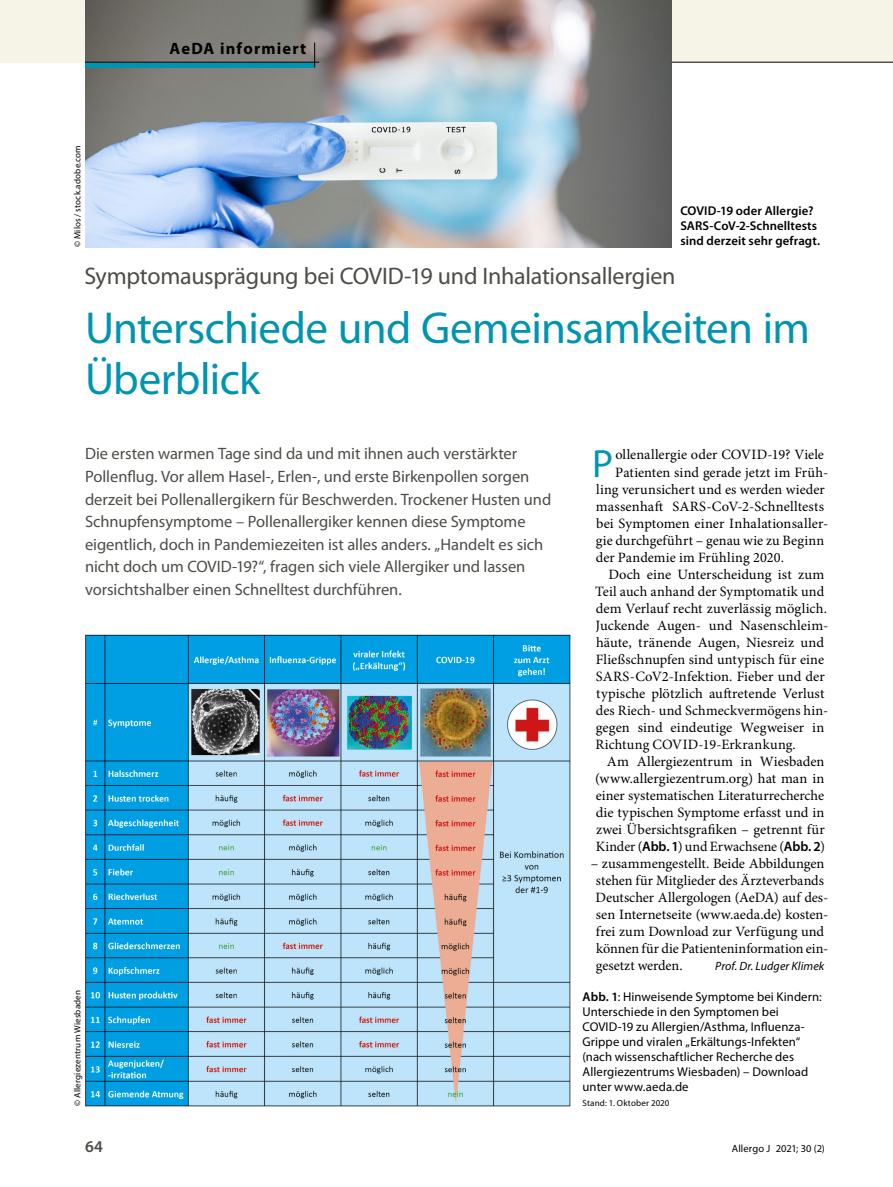
<style>
.page{position:relative;width:893px;height:1187px;background:#fff}
.page>*{position:absolute;margin:0;border:0;box-sizing:border-box;transform-origin:0 0}
.Title_1{font:45px/51px "Myriad Pro";letter-spacing:-.015em;color:#0094b1}
.Para_Initial_2{font:39.45px "Myriad Pro";color:#0094b1}
.SuperTitle_x{font:24px "Myriad Pro";letter-spacing:-.01em;color:#4d4c47}
.Trailer_2-row{font:16.5px/22.5px "Myriad Pro";letter-spacing:-.005em;color:#4d4c47}
.Category_x{font:700 16.5px "Myriad Pro";letter-spacing:.07em;color:#000}
.t1{font:600 16.5px "Myriad Pro";color:#4d4c47}
.Para_Indent{font:14.25px/17px "Minion Pro";color:#000}
.Para_Initial_2-2{font:14.25px "Minion Pro";letter-spacing:.005em;color:#000}
.Image_Caption_x{font:12.75px/15px "Myriad Pro";letter-spacing:.01em;color:#000}
.Image_Caption_x-2{font:600 12.75px/15px "Myriad Pro";letter-spacing:.01em;color:#000}
.Para_Indent-2{font:italic 12px "Myriad Pro";letter-spacing:.01em;color:#000}
.t2{font:10.5px "Myriad Pro";letter-spacing:.01em;color:#000}
.Image_Source_without{font:9px "Myriad Pro";letter-spacing:.02em;color:#000}
.s1{font-family:"Myriad Pro";font-weight:600;font-size:13.8px}
.s2{font-weight:600}
</style>
<div class="page">
<img style="left:85px;top:634px;width:486px;height:473px">
<div style="left:0;top:0;width:893px;height:62px;background:#f6f4e6"></div>
<img style="left:85px;top:0;width:587px;height:247px">
<hr style="left:672px;top:62px;width:221px;height:1px;background:#000">
<div style="left:85px;top:62px;width:230px;height:5px;background:#0094b1"></div>
<hr style="left:85px;top:62px;width:230px;height:1px;background:#000">
<svg style="left:314px;top:43px;width:5px;height:24px"></svg>
<p class="Image_Source_without" style="left:72px;top:247px;width:103px;rotate:-90deg">© Milos / stock.adobe.com</p>
<p class="Category_x" style="left:170px;top:37px;width:138px">AeDA informiert</p>
<p class="Image_Caption_x-2" style="left:680px;top:203px;width:138px">COVID-19 oder Allergie?<br>SARS-CoV-2-Schnelltests</p>
<p class="Image_Caption_x-2" style="left:680px;top:233px;width:141px">sind derzeit sehr gefragt.</p>
<p class="SuperTitle_x" style="left:85px;top:261px;width:593px">Symptomausprägung bei COVID-19 und Inhalationsallergien</p>
<p class="Title_1" style="left:85px;top:302px;width:726px">Unterschiede und Gemeinsamkeiten im<br>Überblick</p>
<p class="Trailer_2-row" style="left:85px;top:442px;width:468px">Die ersten warmen Tage sind da und mit ihnen auch verstärkter Pollenflug. Vor allem Hasel-, Erlen-, und erste Birkenpollen sorgen derzeit bei Pollenallergikern für Beschwerden. Trockener Husten und Schnupfensymptome – Pollenallergiker kennen diese Symptome eigentlich, doch in Pandemiezeiten ist alles anders. „Handelt es sich nicht doch um COVID-19?“, fragen sich viele Allergiker und lassen vorsichtshalber einen Schnelltest durchführen.</p>
<p class="Para_Initial_2" style="left:592px;top:439px;width:23px">P</p>
<p class="Para_Initial_2-2" style="left:615px;top:445px;width:210px">ollenallergie oder COVID-19? Viele</p>
<p class="Para_Initial_2-2" style="left:615px;top:462px;width:215px">Patienten sind gerade jetzt im Früh-</p>
<p class="Para_Initial_2-2" style="left:596px;top:479px;width:230px">ling verunsichert und es werden wieder</p>
<p class="Para_Initial_2-2" style="left:596px;top:496px;width:230px">massenhaft SARS-CoV-2-Schnelltests</p>
<p class="Para_Initial_2-2" style="left:596px;top:513px;width:234px">bei Symptomen einer Inhalationsaller-</p>
<p class="Para_Initial_2-2" style="left:596px;top:530px;width:230px">gie durchgeführt – genau wie zu Beginn</p>
<p class="Para_Initial_2-2" style="left:596px;top:547px;width:190px">der Pandemie im Frühling 2020.</p>
<p class="Para_Indent" style="left:595px;top:565px;width:235px;text-indent:13px">Doch eine Unterscheidung ist zum Teil auch anhand der Symptomatik und dem Verlauf recht zuverlässig möglich.<br>Juckende Augen- und Nasenschleim&shy;häute, tränende Augen, Niesreiz und Fließschnupfen sind untypisch für eine SARS-CoV2-Infektion. Fieber und der typische plötzlich auftretende Verlust des Riech- und Schmeckvermögens hin&shy;gegen sind eindeutige Wegweiser in Richtung COVID-19-Erkrankung.</p>
<p class="Para_Indent" style="left:595px;top:752px;width:231px;text-align:justify;text-indent:12px">Am Allergiezentrum in Wiesbaden (www.allergiezentrum.org) hat man in einer systematischen Literaturrecherche die typischen Symptome erfasst und in zwei Übersichtsgrafiken – getrennt für Kinder (<span class="s1">Abb. 1</span>) und Erwachsene (<span class="s1">Abb. 2</span>)</p>
<p class="Para_Indent" style="left:596px;top:854px;width:234px;text-indent:-5px">– zusammengestellt. Beide Abbildungen stehen für Mitglieder des Ärzteverbands Deutscher Allergologen (AeDA) auf des&shy;sen Internetseite (www.aeda.de) kosten&shy;frei zum Download zur Verfügung und können für die Patienteninformation ein&shy;gesetzt werden.</p>
<p class="Para_Indent-2" style="left:715px;top:958px;width:111px">Prof. Dr. Ludger Klimek</p>
<p class="Image_Caption_x" style="left:583px;top:989px;width:241px"><span class="s2">Abb. 1</span>: Hinweisende Symptome bei Kindern:<br>Unterschiede in den Symptomen bei COVID-19 zu Allergien/Asthma, Influenza-Grippe und viralen „Erkältungs-Infekten“ (nach wissenschaftlicher Recherche des Allergiezentrums Wiesbaden) – Download unter www.aeda.de</p>
<p class="Image_Source_without" style="left:72px;top:1105px;width:117px;rotate:-90deg">© Allergiezentrum Wiesbaden</p>
<p class="Image_Source_without" style="left:583px;top:1097px;width:88px">Stand: 1. Oktober 2020</p>
<p class="t1" style="left:85px;top:1135px;width:19px">64</p>
<p class="t2" style="left:732px;top:1141px;width:95px">Allergo J 2021; 30 (2)</p>
</div>
